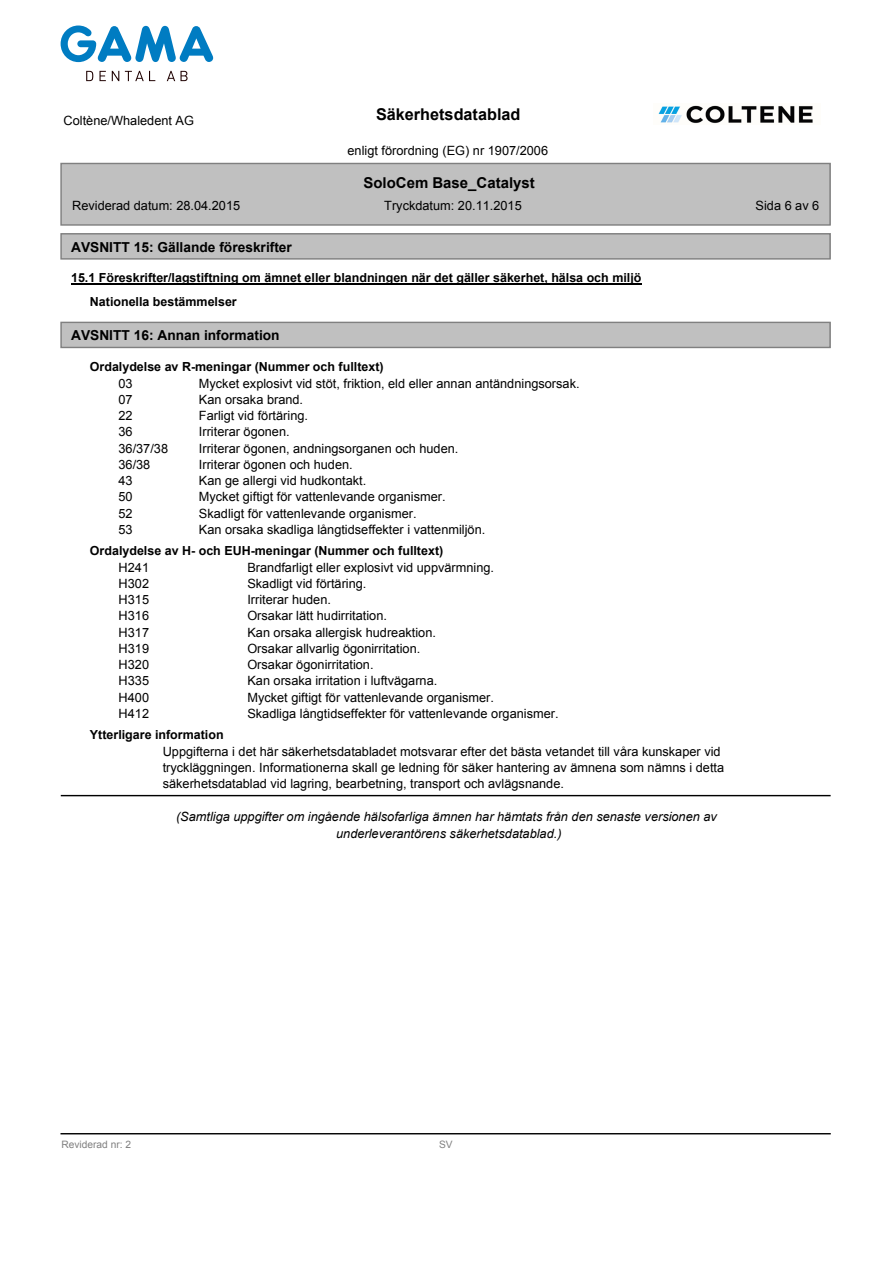
<style>
.page{position:relative;width:893px;height:1263px;background:#fff}
.page>*{position:absolute;margin:0;border:0;box-sizing:border-box;transform-origin:0 0}
.t1{font:700 16.2px "Arial";color:#000}
.t2{font:700 15px "Arial";color:#000}
.t3{font:700 13.8px "Arial";color:#000}
.t4{font:12.75px/16.2px "Arial";color:#000}
.t5{font:italic 12.75px/16.5px "Arial";color:#000;text-align:center}
.t6{font:700 12.45px/24px "Arial";color:#000}
.t7{font:10.2px "Arial";color:#808080}
</style>
<div class="page">
<svg style="left:61px;top:26px;width:152px;height:36px"></svg>
<svg style="left:86px;top:71px;width:7px;height:10px"></svg>
<svg style="left:99px;top:71px;width:7px;height:10px"></svg>
<svg style="left:112px;top:71px;width:7px;height:10px"></svg>
<svg style="left:125px;top:71px;width:30px;height:10px"></svg>
<svg style="left:167px;top:71px;width:21px;height:10px"></svg>
<div style="left:61px;top:163px;width:769px;height:62px;background:#c0c0c0"></div>
<div style="left:60px;top:163px;width:771px;height:63px;border:1px solid #808080"></div>
<div style="left:61px;top:234px;width:769px;height:25px;background:#c0c0c0"></div>
<div style="left:60px;top:233px;width:771px;height:27px;border:1px solid #808080"></div>
<div style="left:61px;top:322px;width:769px;height:25px;background:#c0c0c0"></div>
<div style="left:60px;top:322px;width:771px;height:26px;border:1px solid #808080"></div>
<hr style="left:61px;top:795px;width:769px;height:1px;background:#000">
<hr style="left:61px;top:1133px;width:769px;height:1px;background:#000">
<img style="left:658px;top:105px;width:155px;height:19px">
<hr style="left:71px;top:283px;width:571px;height:1px;background:#000">
<p class="t4" style="left:64px;top:112px;width:132px">Coltène/Whaledent AG</p>
<p class="t1" style="left:376px;top:103px;width:146px">Säkerhetsdatablad</p>
<p class="t4" style="left:347px;top:143px;width:202px">enligt förordning (EG) nr 1907/2006</p>
<p class="t2" style="left:363px;top:173px;width:173px">SoloCem Base_Catalyst</p>
<p class="t4" style="left:72px;top:198px;width:170px">Reviderad datum: 28.04.2015</p>
<p class="t4" style="left:384px;top:198px;width:139px">Tryckdatum: 20.11.2015</p>
<p class="t3" style="left:71px;top:238px;width:222px">AVSNITT 15: Gällande föreskrifter</p>
<p class="t6" style="left:90px;top:266px;width:553px;text-indent:-19px">15.1 Föreskrifter/lagstiftning om ämnet eller blandningen när det gäller säkerhet, hälsa och miljö<br>Nationella bestämmelser</p>
<p class="t3" style="left:71px;top:326px;width:210px">AVSNITT 16: Annan information</p>
<p class="t6" style="left:90px;top:355px;width:295px">Ordalydelse av R-meningar (Nummer och fulltext)</p>
<p class="t4" style="left:118px;top:375px;width:16px">03</p>
<p class="t4" style="left:199px;top:375px;width:382px">Mycket explosivt vid stöt, friktion, eld eller annan antändningsorsak.</p>
<p class="t4" style="left:118px;top:391px;width:16px">07</p>
<p class="t4" style="left:199px;top:391px;width:106px">Kan orsaka brand.</p>
<p class="t4" style="left:118px;top:408px;width:16px">22</p>
<p class="t4" style="left:199px;top:408px;width:111px">Farligt vid förtäring.</p>
<p class="t4" style="left:118px;top:424px;width:16px">36</p>
<p class="t4" style="left:199px;top:424px;width:92px">Irriterar ögonen.</p>
<p class="t4" style="left:118px;top:440px;width:51px">36/37/38</p>
<p class="t4" style="left:199px;top:440px;width:261px">Irriterar ögonen, andningsorganen och huden.</p>
<p class="t4" style="left:118px;top:456px;width:33px">36/38</p>
<p class="t4" style="left:199px;top:456px;width:155px">Irriterar ögonen och huden.</p>
<p class="t4" style="left:118px;top:473px;width:16px">43</p>
<p class="t4" style="left:199px;top:473px;width:169px">Kan ge allergi vid hudkontakt.</p>
<p class="t4" style="left:118px;top:489px;width:16px">50</p>
<p class="t4" style="left:199px;top:489px;width:248px">Mycket giftigt för vattenlevande organismer.</p>
<p class="t4" style="left:118px;top:505px;width:16px">52</p>
<p class="t4" style="left:199px;top:505px;width:219px">Skadligt för vattenlevande organismer.</p>
<p class="t4" style="left:118px;top:521px;width:16px">53</p>
<p class="t4" style="left:199px;top:521px;width:288px">Kan orsaka skadliga långtidseffekter i vattenmiljön.</p>
<p class="t6" style="left:90px;top:539px;width:355px">Ordalydelse av H- och EUH-meningar (Nummer och fulltext)</p>
<p class="t4" style="left:119px;top:559px;width:32px">H241</p>
<p class="t4" style="left:247px;top:559px;width:248px">Brandfarligt eller explosivt vid uppvärmning.</p>
<p class="t4" style="left:119px;top:575px;width:32px">H302</p>
<p class="t4" style="left:247px;top:575px;width:121px">Skadligt vid förtäring.</p>
<p class="t4" style="left:119px;top:592px;width:32px">H315</p>
<p class="t4" style="left:247px;top:592px;width:85px">Irriterar huden.</p>
<p class="t4" style="left:119px;top:608px;width:32px">H316</p>
<p class="t4" style="left:247px;top:608px;width:141px">Orsakar lätt hudirritation.</p>
<p class="t4" style="left:119px;top:624px;width:32px">H317</p>
<p class="t4" style="left:247px;top:624px;width:190px">Kan orsaka allergisk hudreaktion.</p>
<p class="t4" style="left:119px;top:640px;width:32px">H319</p>
<p class="t4" style="left:247px;top:640px;width:174px">Orsakar allvarlig ögonirritation.</p>
<p class="t4" style="left:119px;top:657px;width:32px">H320</p>
<p class="t4" style="left:247px;top:657px;width:128px">Orsakar ögonirritation.</p>
<p class="t4" style="left:119px;top:673px;width:32px">H335</p>
<p class="t4" style="left:247px;top:673px;width:191px">Kan orsaka irritation i luftvägarna.</p>
<p class="t4" style="left:119px;top:689px;width:32px">H400</p>
<p class="t4" style="left:247px;top:689px;width:248px">Mycket giftigt för vattenlevande organismer.</p>
<p class="t4" style="left:119px;top:705px;width:32px">H412</p>
<p class="t4" style="left:247px;top:705px;width:313px">Skadliga långtidseffekter för vattenlevande organismer.</p>
<p class="t4" style="left:163px;top:743px;width:563px">Uppgifterna i det här säkerhetsdatabladet motsvarar efter det bästa vetandet till våra kunskaper vid tryckläggningen. Informationerna skall ge ledning för säker hantering av ämnena som nämns i detta säkerhetsdatablad vid lagring, bearbetning, transport och avlägsnande.</p>
<p class="t6" style="left:90px;top:723px;width:135px">Ytterligare information</p>
<p class="t5" style="left:176px;top:809px;width:542px">(Samtliga uppgifter om ingående hälsofarliga ämnen har hämtats från den senaste versionen av underleverantörens säkerhetsdatablad.)</p>
<p class="t4" style="left:756px;top:198px;width:65px">Sida 6 av 6</p>
<p class="t7" style="left:61px;top:1138px;width:71px">Reviderad nr: 2</p>
<p class="t7" style="left:439px;top:1138px;width:15px">SV</p>
</div>
